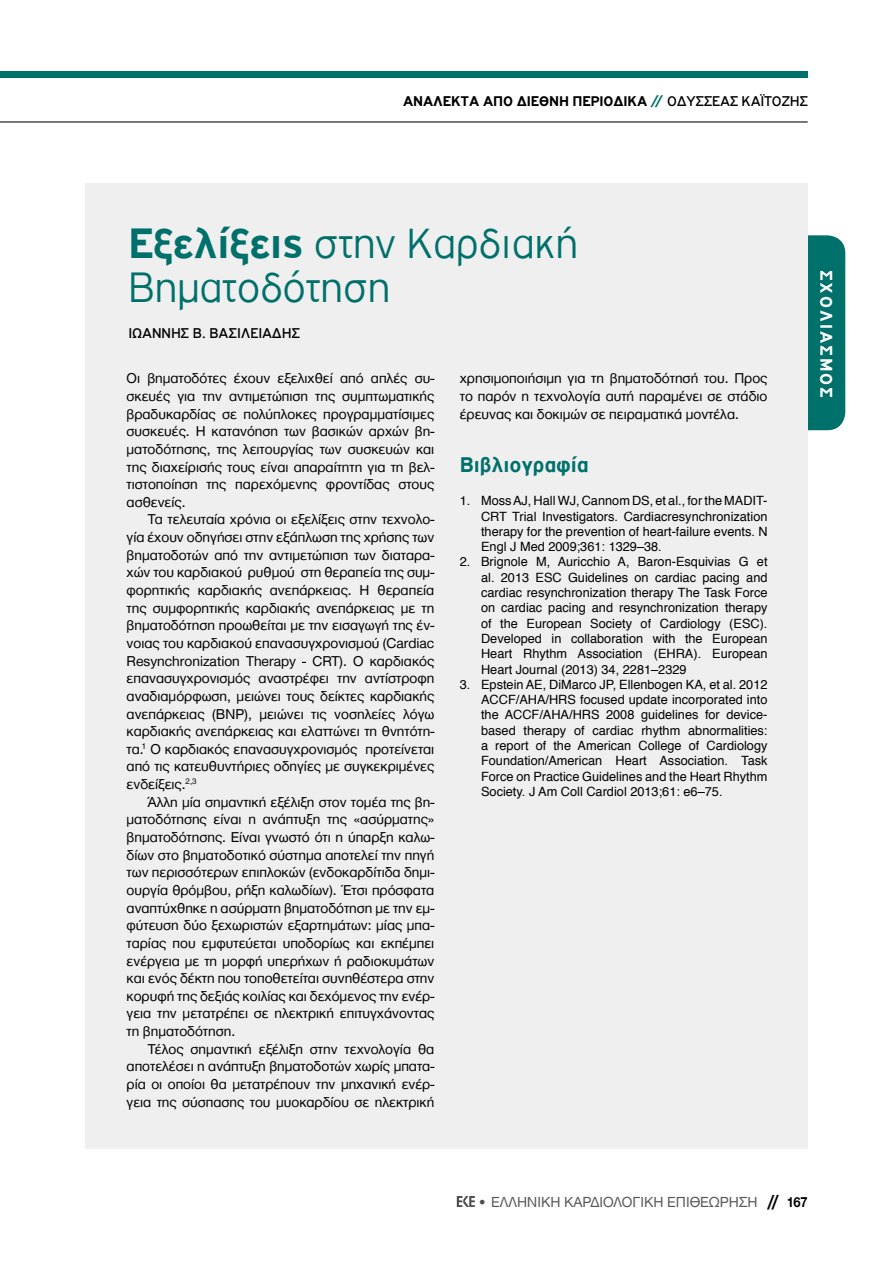
<style>
.page{position:relative;width:893px;height:1263px;background:#fff}
.page>*{position:absolute;margin:0;border:0;box-sizing:border-box;transform-origin:0 0}
.t1{font:300 45px/43.5px "PF Highway Gothic";color:#00706b}
.t2{font:700 22.5px "PF Highway Gothic";color:#00706b}
.t3{font:700 18px "PF Highway Gothic";color:#fff}
.t4{font:15px "Helvetica Neue Greek";color:#58595b}
.t5{font:700 15px "PF Highway Gothic";color:#000}
.t6{font:15px "PF Highway Gothic";color:#000}
.t7{font:14.7px/17.7px "Helvetica Neue Greek";color:#000;text-align:justify}
.t8{font:12.75px/15.3px "Helvetica";color:#000;text-align:justify}
.s1{color:#00706b}
.s2{font-weight:400}
.s3{font-weight:700}
.s4{color:#4d4d4f}
.s5{font-family:"Futura TGR";font-weight:700;font-size:16.5px;color:#000}
.s6{font-weight:700;color:#000}
</style>
<div class="page">
<svg style="left:457px;top:1196px;width:18px;height:11px"></svg>
<div style="left:778px;top:235px;width:67px;height:195px;background:#00706b;border-radius:18px"></div>
<div style="left:85px;top:183px;width:723px;height:965px;background:#efeff0"></div>
<div style="left:0;top:72px;width:808px;height:6px;background:#00706b"></div>
<hr style="left:0;top:121px;width:808px;height:1px;background:#000">
<p class="t5" style="left:403px;top:93px;width:302px">ΑΝΑΛΕΚΤΑ ΑΠΟ ΔΙ ΕΘΝΗ ΠΕΡΙ ΟΔΙ ΚΑ <span class="s1">//</span> <span class="s2">Οδυσσέας</span></p>
<p class="t6" style="left:742px;top:93px;width:67px">Καϊτόζης</p>
<h1 class="t1" style="left:128px;top:222px;width:451px"><span class="s3">Εξελίξεις</span> στην Καρδιακή<br>Βηματοδότηση</h1>
<p class="t6" style="left:128px;top:325px;width:173px">ΙΩΑΝΝΗΣ Β. ΒΑΣΙΛΕΙΑΔΗΣ</p>
<p class="t7" style="left:127px;top:370px;width:309px">Οι βηματοδότες έχουν εξελιχθεί από απλές συ&shy;σκευές για την αντιμετώπιση της συμπτωματικής βραδυκαρδίας σε πολύπλοκες προγραμματίσιμες συσκευές. Η κατανόηση των βασικών αρχών βη&shy;ματοδότησης, της λειτουργίας των συσκευών και της διαχείρισής τους είναι απαραίτητη για τη βελ&shy;τιστοποίηση της παρεχόμενης φροντίδας στους ασθενείς.</p>
<p class="t7" style="left:127px;top:511px;width:309px;text-indent:21px">Τα τελευταία χρόνια οι εξελίξεις στην τεχνολο&shy;γία έχουν οδηγήσει στην εξάπλωση της χρήσης των βηματοδοτών από την αντιμετώπιση των διαταρα&shy;χών του καρδιακού ρυθμού στη θεραπεία της συμ&shy;φορητικής καρδιακής ανεπάρκειας. Η θεραπεία της συμφορητικής καρδιακής ανεπάρκειας με τη βηματοδότηση προωθείται με την εισαγωγή της έν&shy;νοιας του καρδιακού επανασυγχρονισμού (Cardiac Resynchronization Therapy - CRT). Ο καρδιακός επανασυγχρονισμός αναστρέφει την αντίστροφη αναδιαμόρφωση, μειώνει τους δείκτες καρδιακής ανεπάρκειας (BNP), μειώνει τις νοσηλείες λόγω καρδιακής ανεπάρκειας και ελαττώνει τη θνητότη&shy;τα.<sup>1</sup> Ο καρδιακός επανασυγχρονισμός προτείνεται από τις κατευθυντήριες οδηγίες με συγκεκριμένες ενδείξεις.<sup>2,3</sup></p>
<p class="t7" style="left:127px;top:793px;width:309px;text-indent:21px">Άλλη μία σημαντική εξέλιξη στον τομέα της βη&shy;ματοδότησης είναι η ανάπτυξη της «ασύρματης» βηματοδότησης. Είναι γνωστό ότι η ύπαρξη καλω&shy;δίων στο βηματοδοτικό σύστημα αποτελεί την πηγή των περισσότερων επιπλοκών (ενδοκαρδίτιδα δημι&shy;ουργία θρόμβου, ρήξη καλωδίων). Έτσι πρόσφατα αναπτύχθηκε η ασύρματη βηματοδότηση με την εμ&shy;φύτευση δύο ξεχωριστών εξαρτημάτων: μίας μπα&shy;ταρίας που εμφυτεύεται υποδορίως και εκπέμπει ενέργεια με τη μορφή υπερήχων ή ραδιοκυμάτων και ενός δέκτη που τοποθετείται συνηθέστερα στην κορυφή της δεξιάς κοιλίας και δεχόμενος την ενέρ&shy;γεια την μετατρέπει σε ηλεκτρική επιτυγχάνοντας τη βηματοδότηση.</p>
<p class="t7" style="left:127px;top:1040px;width:309px;text-indent:21px">Τέλος σημαντική εξέλιξη στην τεχνολογία θα αποτελέσει η ανάπτυξη βηματοδοτών χωρίς μπατα&shy;ρία οι οποίοι θα μετατρέπουν την μηχανική ενέρ&shy;γεια της σύσπασης του μυοκαρδίου σε ηλεκτρική</p>
<p class="t7" style="left:460px;top:370px;width:309px">χρησιμοποιήσιμη για τη βηματοδότησή του. Προς το παρόν η τεχνολογία αυτή παραμένει σε στάδιο έρευνας και δοκιμών σε πειραματικά μοντέλα.</p>
<h2 class="t2" style="left:460px;top:452px;width:130px">Βιβλιογραφία</h2>
<p class="t8" style="left:481px;top:493px;width:288px;text-indent:-21px">1. Moss AJ, Hall WJ, Cannom DS, et al., for the MADIT-CRT Trial Investigators. Cardiacresynchronization therapy for the prevention of heart-failure events. N Engl J Med 2009;361: 1329–38.</p>
<p class="t8" style="left:481px;top:555px;width:288px;text-indent:-21px">2. Brignole M, Auricchio A, Baron-Esquivias G et al. 2013 ESC Guidelines on cardiac pacing and cardiac resynchronization therapy The Task Force on cardiac pacing and resynchronization therapy of the European Society of Cardiology (ESC).<br>Developed in collaboration with the European Heart Rhythm Association (EHRA). European Heart Journal (2013) 34, 2281–2329</p>
<p class="t8" style="left:481px;top:677px;width:288px;text-indent:-21px">3. Epstein AE, DiMarco JP, Ellenbogen KA, et al. 2012<br>ACCF/AHA/HRS focused update incorporated into the ACCF/AHA/HRS 2008 guidelines for device&shy;based therapy of cardiac rhythm abnormalities: a report of the American College of Cardiology Foundation/American Heart Association. Task Force on Practice Guidelines and the Heart Rhythm Society. J Am Coll Cardiol 2013;61: e6–75.</p>
<p class="t3" style="left:836px;top:270px;width:130px;rotate:90deg">Σχολιασμός</p>
<p class="t4" style="left:478px;top:1194px;width:331px"><span class="s4">•</span> EΛΛΗΝΙΚΗ ΚΑΡΔΙΟΛΟΓΙΚΗ ΕΠΙΘΕΩΡΗΣΗ <span class="s5">//</span> <span class="s6">167</span></p>
</div>
